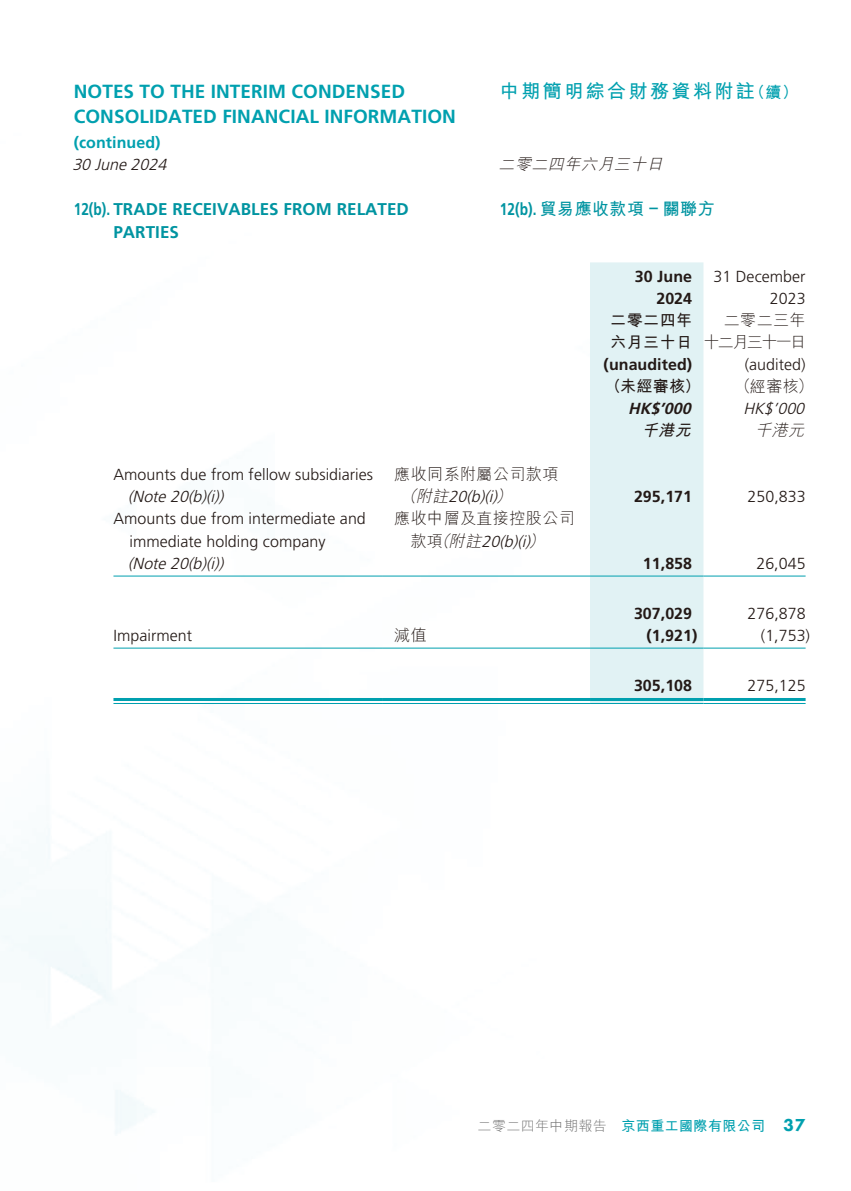
<style>
.page{position:relative;width:851px;height:1191px;background:#fff}
.page>*{position:absolute;margin:0;border:0;box-sizing:border-box;transform-origin:0 0}
.t1{font:700 19px/25px "Frutiger LT Pro";letter-spacing:.005em;color:#00a0af}
.t2{font:700 19px "M Hei HK";letter-spacing:.13em;color:#00a0af}
.t3{font:700 17px/23px "Frutiger LT Pro";letter-spacing:.005em;color:#0094a1;scale:.8 1}
.t4{font:700 17px "M Hei HK";letter-spacing:.03em;color:#0094a1}
.t5{font:300 16px/22px "Frutiger LT Pro";letter-spacing:.005em;color:#231916;text-align:right}
.t6{font:italic 300 16px "Frutiger LT Pro";color:#231916}
.t7{font:700 16px/22px "Frutiger LT Pro";letter-spacing:.005em;color:#231916;text-align:right}
.t8{font:300 16px "M Hei HK";letter-spacing:.03em;color:#231916}
.t9{font:700 16px/22px "M Hei HK";letter-spacing:.03em;color:#231916}
.t10{font:italic 300 16px "M Hei HK";color:#231916}
.t11{font:300 16px/22px "M Hei HK";letter-spacing:-.095em;color:#231916;text-align:right}
.t12{font:700 16px "Frutiger LT Pro";letter-spacing:.005em;color:#00a0af}
.t13{font:italic 700 16px "Frutiger LT Pro";color:#231916}
.t14{font:italic 700 16px "M Hei HK";color:#231916}
.t15{font:700 14px "M Hei HK";letter-spacing:.03em;color:#00a0af}
.s1{font-size:16px}
.s2{font-family:"Frutiger LT Pro"}
.s3{font-family:"M Hei HK"}
.s4{font-family:"M Hei HK";font-style:normal}
.s5{font-weight:300;color:#727272}
.s6{font-family:"Futura PT";font-weight:800;font-size:18px}
</style>
<div class="page">
<img style="left:1px;top:263px;width:805px;height:871px">
<div style="left:590px;top:262px;width:113px;height:441px;background:#e1f2f4"></div>
<hr style="left:113px;top:575px;width:270px;height:1px;background:#00a0af">
<hr style="left:383px;top:575px;width:207px;height:1px;background:#00a0af">
<hr style="left:590px;top:575px;width:113px;height:1px;background:#00a0af">
<hr style="left:703px;top:575px;width:102px;height:1px;background:#00a0af">
<hr style="left:113px;top:647px;width:270px;height:1px;background:#00a0af">
<hr style="left:383px;top:647px;width:207px;height:1px;background:#00a0af">
<hr style="left:590px;top:647px;width:113px;height:1px;background:#00a0af">
<hr style="left:703px;top:647px;width:102px;height:1px;background:#00a0af">
<hr style="left:113px;top:698px;width:270px;height:3px;background:#00a0af">
<hr style="left:113px;top:703px;width:270px;height:1px;background:#00a0af">
<hr style="left:383px;top:698px;width:207px;height:3px;background:#00a0af">
<hr style="left:383px;top:703px;width:207px;height:1px;background:#00a0af">
<hr style="left:590px;top:698px;width:113px;height:3px;background:#00a0af">
<hr style="left:590px;top:703px;width:113px;height:1px;background:#00a0af">
<hr style="left:703px;top:698px;width:102px;height:3px;background:#00a0af">
<hr style="left:703px;top:703px;width:102px;height:1px;background:#00a0af">
<p class="t1" style="left:74px;top:79px;width:383px">NOTES TO THE INTERIM CONDENSED<br>CONSOLIDATED FINANCIAL INFORMATION</p>
<p class="t12" style="left:74px;top:133px;width:88px">(continued)</p>
<p class="t6" style="left:72px;top:155px;width:100px">30 June 2024</p>
<p class="t3" style="left:113px;top:198px;width:371px;text-indent:-40px">12(b). TRADE RECEIVABLES FROM RELATED<br>PARTIES</p>
<p class="t2" style="left:500px;top:78px;width:299px">中期簡明綜合財務資料附註<span class="s1">（續）</span></p>
<p class="t10" style="left:498px;top:153px;width:170px">二零二四年六月三十日</p>
<p class="t4" style="left:500px;top:197px;width:216px"><span class="s2">12(b).</span> 貿易應收款項 <span class="s2">–</span> 關聯方</p>
<p class="t7" style="left:634px;top:266px;width:59px">30 June<br>2024</p>
<p class="t5" style="left:713px;top:266px;width:94px">31 December<br>2023</p>
<p class="t9" style="left:610px;top:308px;width:83px">二零二四年六月三十日</p>
<p class="t11" style="left:703px;top:309px;width:104px">二零二三年<br>十二月三十一日</p>
<p class="t7" style="left:603px;top:354px;width:90px">(unaudited)</p>
<p class="t5" style="left:744px;top:354px;width:62px">(audited)</p>
<p class="t9" style="left:605px;top:374px;width:97px">（未經審核）</p>
<p class="t8" style="left:735px;top:375px;width:80px">（經審核）</p>
<p class="t13" style="left:628px;top:399px;width:68px">HK$’000</p>
<p class="t6" style="left:743px;top:399px;width:67px">HK$’000</p>
<p class="t14" style="left:641px;top:419px;width:55px">千港元</p>
<p class="t10" style="left:755px;top:419px;width:55px">千港元</p>
<p class="t5" style="left:113px;top:464px;width:261px">Amounts due from fellow subsidiaries</p>
<p class="t6" style="left:128px;top:487px;width:101px">(Note 20(b)(i))</p>
<p class="t5" style="left:129px;top:508px;width:238px;text-align:left;text-indent:-16px">Amounts due from intermediate and immediate holding company</p>
<p class="t6" style="left:128px;top:553px;width:101px">(Note 20(b)(i))</p>
<p class="t8" style="left:394px;top:463px;width:166px">應收同系附屬公司款項</p>
<p class="t6" style="left:401px;top:487px;width:117px"><span class="s3">（附註</span>20(b)(i)<span class="s3">）</span></p>
<p class="t7" style="left:634px;top:486px;width:60px">295,171</p>
<p class="t5" style="left:747px;top:486px;width:60px">250,833</p>
<p class="t8" style="left:394px;top:507px;width:182px">應收中層及直接控股公司</p>
<p class="t6" style="left:410px;top:531px;width:140px"><span class="s4">款項</span><span class="s3">（附註</span>20(b)(i)<span class="s3">）</span></p>
<p class="t7" style="left:643px;top:552px;width:51px">11,858</p>
<p class="t5" style="left:756px;top:552px;width:51px">26,045</p>
<p class="t7" style="left:634px;top:602px;width:60px">307,029</p>
<p class="t5" style="left:747px;top:602px;width:60px">276,878</p>
<p class="t5" style="left:113px;top:624px;width:80px">Impairment</p>
<p class="t8" style="left:394px;top:623px;width:34px">減值</p>
<p class="t7" style="left:646px;top:624px;width:52px">(1,921)</p>
<p class="t5" style="left:760px;top:624px;width:51px">(1,753)</p>
<p class="t7" style="left:634px;top:674px;width:60px">305,108</p>
<p class="t5" style="left:747px;top:674px;width:60px">275,125</p>
<p class="t15" style="left:477px;top:1115px;width:329px"><span class="s5">二零二四年中期報告</span> 京西重工國際有限公司 <span class="s6">37</span></p>
</div>
